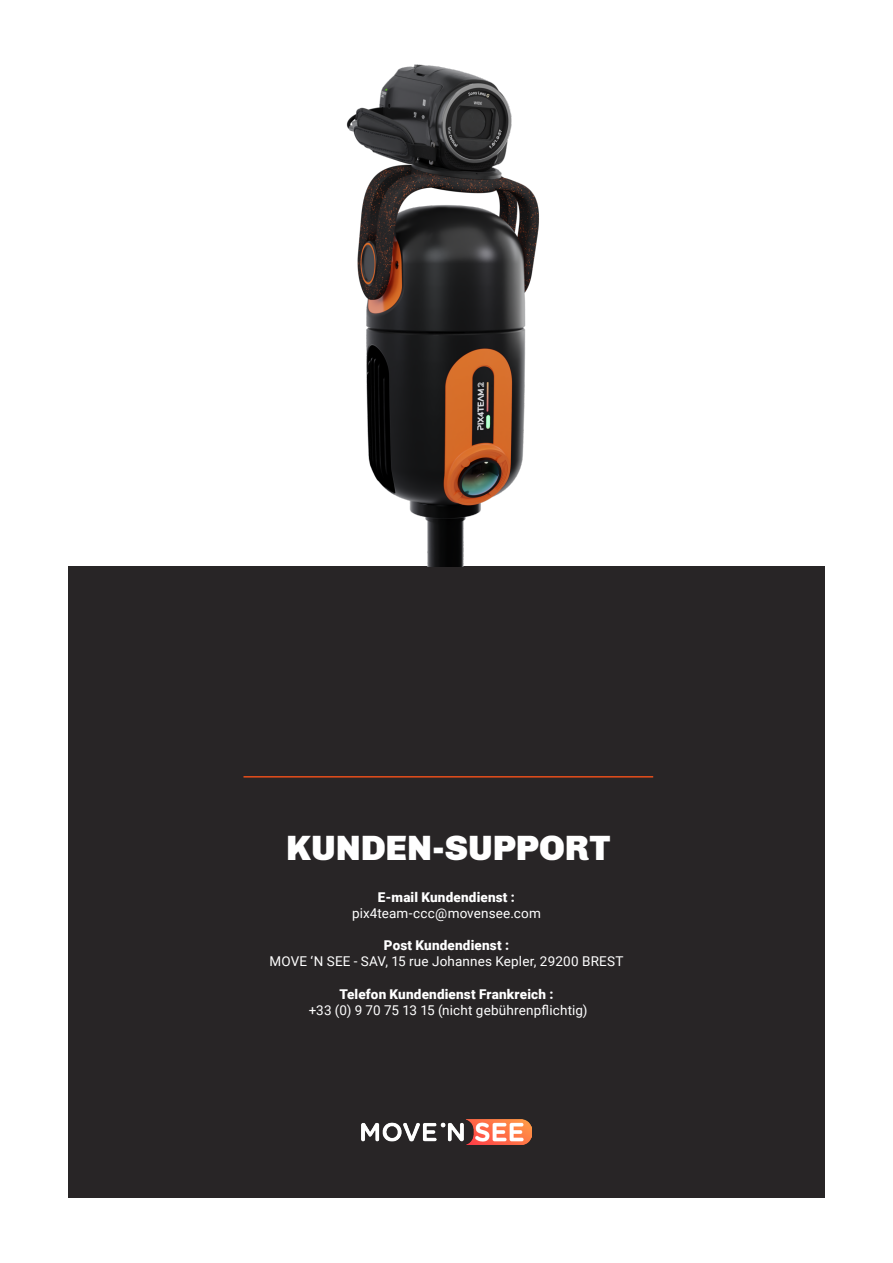
<style>
.page{position:relative;width:893px;height:1263px;background:#fff}
.page>*{position:absolute;margin:0;border:0;box-sizing:border-box;transform-origin:0 0}
.t1{font:900 36px "Chivo";letter-spacing:-.005em;color:#fff}
.Left{font:13.5px "Roboto";letter-spacing:.01em;color:#fff}
.Left-2{font:900 13.5px "Roboto";letter-spacing:.015em;color:#fff}
</style>
<div class="page">
<div style="left:68px;top:567px;width:757px;height:631px;background:#282526"></div>
<hr style="left:243px;top:776px;width:410px;height:1px;background:#e84e1b">
<img style="left:362px;top:1119px;width:169px;height:26px">
<img style="left:274px;top:64px;width:345px;height:503px">
<p class="t1" style="left:286px;top:826px;width:326px">KUNDEN-SUPPORT</p>
<p class="Left-2" style="left:378px;top:887px;width:139px">E-mail Kundendienst :</p>
<p class="Left" style="left:352px;top:904px;width:190px">pix4team-ccc@movensee.com</p>
<p class="Left-2" style="left:384px;top:936px;width:127px">Post Kundendienst :</p>
<p class="Left" style="left:269px;top:952px;width:356px">MOVE ‘N SEE - SAV, 15 rue Johannes Kepler, 29200 BREST</p>
<p class="Left-2" style="left:340px;top:985px;width:215px">Telefon Kundendienst Frankreich :</p>
<p class="Left" style="left:309px;top:1001px;width:280px">+33 (0) 9 70 75 13 15 (nicht gebührenpflichtig)</p>
</div>
